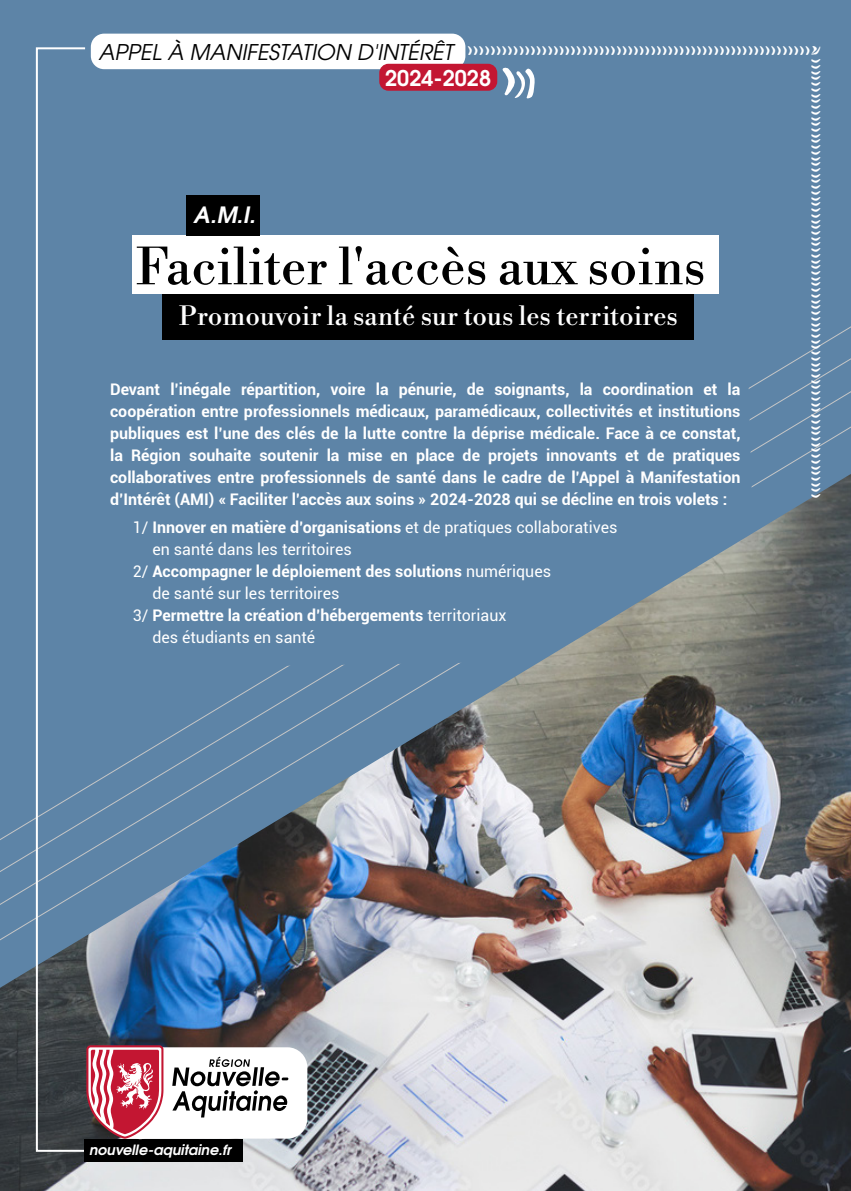
<style>
.page{position:relative;width:851px;height:1191px;background:#fff}
.page>*{position:absolute;margin:0;border:0;box-sizing:border-box;transform-origin:0 0}
.t1{font:53.8px "Lion";color:#fff}
.t2{font:50px "Libre Bodoni";color:#000}
.t3{font:26px "Libre Bodoni";color:#fff}
.t4{font:italic 700 22.4px "Te X Gyre Adventor";color:#fff}
.t5{font:700 21.6px "Te X Gyre Adventor";color:#fff}
.t6{font:700 16px/22px "Roboto";color:#fff;text-align:justify}
.t7{font:16px "Roboto";color:#fff}
.t8{font:italic 700 14.2px "Te X Gyre Adventor";color:#fff}
.t9{font:10px "Lion Font Official";color:#fff}
.s1{font-family:"Te X Gyre Adventor";font-style:italic;font-size:21.6px;color:#000}
.s2{font-weight:400}
</style>
<div class="page">
<div style="left:0;top:0;width:850px;height:1191px;background:#5d84a7"></div>
<img style="left:0;top:962px;width:850px;height:229px">
<img style="left:0;top:280px;width:850px;height:682px">
<div style="left:91px;top:34px;width:374px;height:35px;background:#fff;border-radius:13px"></div>
<div style="left:379px;top:64px;width:118px;height:27px;background:#c31632;border-radius:9px"></div>
<div style="left:132px;top:235px;width:586px;height:59px;background:#fff"></div>
<div style="left:162px;top:294px;width:532px;height:45px;background:#000"></div>
<div style="left:186px;top:195px;width:73px;height:40px;background:#000"></div>
<svg style="left:215px;top:367px;width:536px;height:301px"></svg>
<svg style="left:35px;top:46px;width:180px;height:1106px"></svg>
<div style="left:84px;top:1139px;width:158px;height:22px;background:#000"></div>
<div style="left:129px;top:1049px;width:22px;height:90px;background:#fff;border-radius:11px"></div>
<svg style="left:86px;top:1045px;width:221px;height:93px;background:#d1afb5"></svg>
<p class="t9" style="left:99px;top:46px;width:723px"><span class="s1">APPEL À MANIFESTATION D'INTÉRÊT</span> AAAAAAAAAAAAAAAAAAAAAAAAAAAAAAAAAAAAAAAAAAAAAAAAAAAAAAAAAAAAD</p>
<p class="t9" style="left:820px;top:58px;width:442px;rotate:90deg">AAAAAAAAAAAAAAAAAAAAAAAAAAAAAAAAAAAAAAAAAAAAAAAAAAAAAAAAAAAAAAAAAAAAAAAAAAAAA</p>
<h1 class="t1" style="left:502px;top:57px;width:34px">A</h1>
<h3 class="t5" style="left:385px;top:59px;width:107px">2024-2028</h3>
<h3 class="t4" style="left:194px;top:195px;width:64px">A.M.I.</h3>
<h2 class="t2" style="left:136px;top:238px;width:570px">Faciliter l'accès aux soins</h2>
<h3 class="t3" style="left:179px;top:301px;width:500px">Promouvoir la santé sur tous les territoires</h3>
<p class="t6" style="left:110px;top:378px;width:631px">Devant l’inégale répartition, voire la pénurie, de soignants, la coordination et la coopération entre professionnels médicaux, paramédicaux, collectivités et institutions publiques est l’une des clés de la lutte contre la déprise médicale. Face à ce constat, la Région souhaite soutenir la mise en place de projets innovants et de pratiques collaboratives entre professionnels de santé dans le cadre de l’Appel à Manifestation d’Intérêt (AMI) « Faciliter l’accès aux soins » 2024-2028 qui se décline en trois volets :</p>
<p class="t6" style="left:133px;top:516px;width:486px"><span class="s2">1/</span> Innover en matière d’organisations <span class="s2">et de pratiques collaboratives</span></p>
<p class="t7" style="left:152px;top:538px;width:201px">en santé dans les territoires</p>
<p class="t6" style="left:133px;top:560px;width:420px"><span class="s2">2/</span> Accompagner le déploiement des solutions <span class="s2">numériques</span></p>
<p class="t7" style="left:152px;top:582px;width:188px">de santé sur les territoires</p>
<p class="t6" style="left:133px;top:604px;width:375px"><span class="s2">3/</span> Permettre la création d’hébergements <span class="s2">territoriaux</span></p>
<p class="t7" style="left:152px;top:626px;width:164px">des étudiants en santé</p>
<p class="t8" style="left:89px;top:1137px;width:143px">nouvelle-aquitaine.fr</p>
</div>
